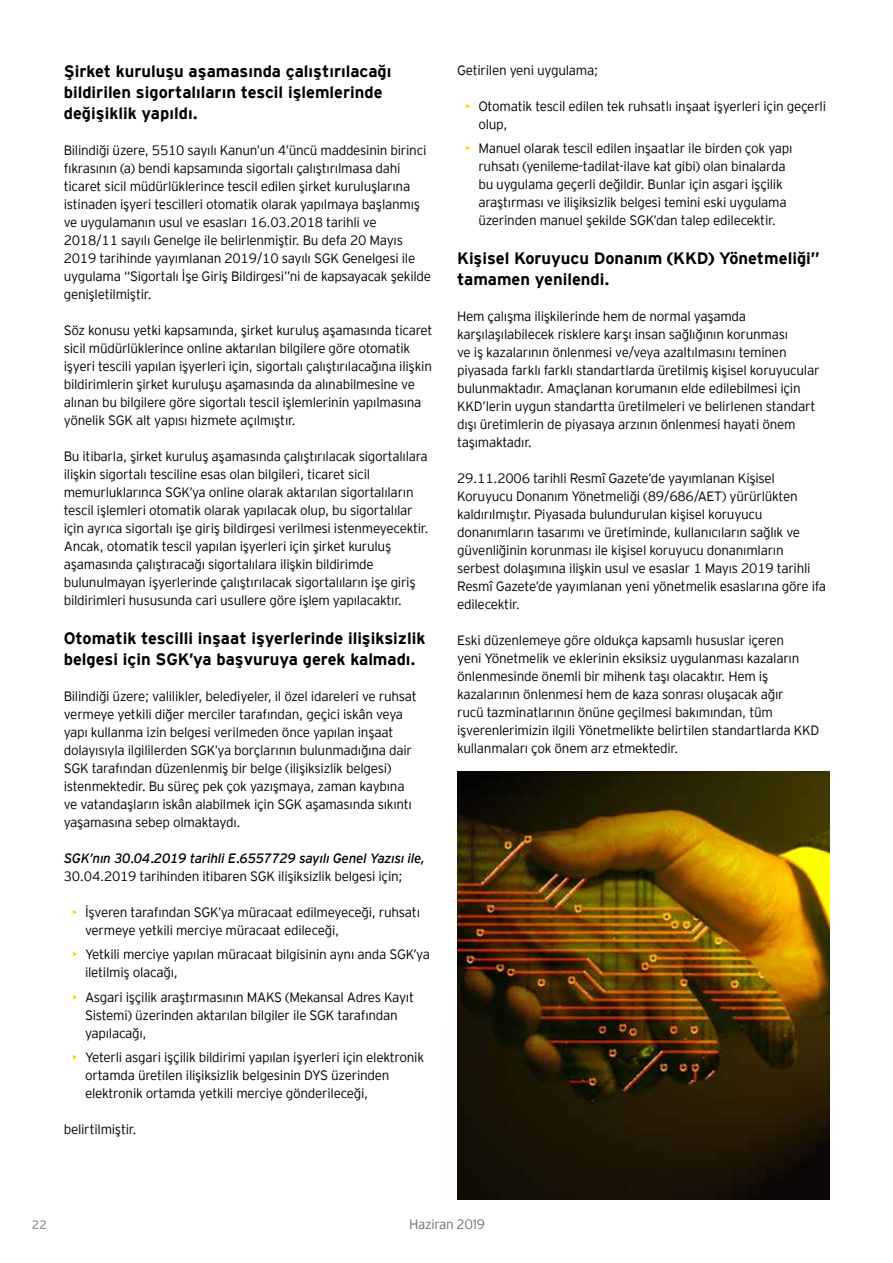
<style>
.page{position:relative;width:893px;height:1263px;background:#fff}
.page>*{position:absolute;margin:0;border:0;box-sizing:border-box;transform-origin:0 0}
.t1{font:700 16.5px/21px "EY Interstate";color:#000}
.t2{font:300 13.5px/18px "EY Interstate";letter-spacing:-.02em;color:#000}
.t3{font:italic 300 13.5px "EY Interstate";letter-spacing:-.02em;color:#000}
.t4{font:300 13.5px "EY Interstate";letter-spacing:-.02em;color:#6d6e71}
.t5{font:12.3px "EY Interstate";color:#939598}
.s1{color:#ffd400}
</style>
<div class="page">
<img style="left:457px;top:772px;width:372px;height:427px">
<p class="t1" style="left:64px;top:60px;width:329px">Şirket kuruluşu aşamasında çalıştırılacağı bildirilen sigortalıların tescil işlemlerinde değişiklik yapıldı.</p>
<p class="t2" style="left:64px;top:140px;width:369px">Bilindiği üzere, 5510 sayılı Kanun’un 4’üncü maddesinin birinci fıkrasının (a) bendi kapsamında sigortalı çalıştırılmasa dahi ticaret sicil müdürlüklerince tescil edilen şirket kuruluşlarına istinaden işyeri tescilleri otomatik olarak yapılmaya başlanmış ve uygulamanın usul ve esasları 16.03.2018 tarihli ve 2018/11 sayılı Genelge ile belirlenmiştir. Bu defa 20 Mayıs 2019 tarihinde yayımlanan 2019/10 sayılı SGK Genelgesi ile uygulama “Sigortalı İşe Giriş Bildirgesi”ni de kapsayacak şekilde genişletilmiştir.</p>
<p class="t2" style="left:64px;top:320px;width:370px">Söz konusu yetki kapsamında, şirket kuruluş aşamasında ticaret sicil müdürlüklerince online aktarılan bilgilere göre otomatik işyeri tescili yapılan işyerleri için, sigortalı çalıştırılacağına ilişkin bildirimlerin şirket kuruluşu aşamasında da alınabilmesine ve alınan bu bilgilere göre sigortalı tescil işlemlerinin yapılmasına yönelik SGK alt yapısı hizmete açılmıştır.</p>
<p class="t2" style="left:64px;top:446px;width:366px">Bu itibarla, şirket kuruluş aşamasında çalıştırılacak sigortalılara ilişkin sigortalı tesciline esas olan bilgileri, ticaret sicil memurluklarınca SGK’ya online olarak aktarılan sigortalıların tescil işlemleri otomatik olarak yapılacak olup, bu sigortalılar için ayrıca sigortalı işe giriş bildirgesi verilmesi istenmeyecektir.<br>Ancak, otomatik tescil yapılan işyerleri için şirket kuruluş aşamasında çalıştıracağı sigortalılara ilişkin bildirimde bulunulmayan işyerlerinde çalıştırılacak sigortalıların işe giriş bildirimleri hususunda cari usullere göre işlem yapılacaktır.</p>
<p class="t1" style="left:64px;top:627px;width:363px">Otomatik tescilli inşaat işyerlerinde ilişiksizlik belgesi için SGK’ya başvuruya gerek kalmadı.</p>
<p class="t2" style="left:64px;top:686px;width:354px">Bilindiği üzere; valilikler, belediyeler, il özel idareleri ve ruhsat vermeye yetkili diğer merciler tarafından, geçici iskân veya yapı kullanma izin belgesi verilmeden önce yapılan inşaat dolayısıyla ilgililerden SGK’ya borçlarının bulunmadığına dair SGK tarafından düzenlenmiş bir belge (ilişiksizlik belgesi) istenmektedir. Bu süreç pek çok yazışmaya, zaman kaybına ve vatandaşların iskân alabilmek için SGK aşamasında sıkıntı yaşamasına sebep olmaktaydı.</p>
<p class="t3" style="left:64px;top:849px;width:363px">SGK’nın 30.04.2019 tarihli E.6557729 sayılı Genel Yazısı ile,</p>
<p class="t2" style="left:64px;top:866px;width:340px">30.04.2019 tarihinden itibaren SGK ilişiksizlik belgesi için;</p>
<p class="t2" style="left:85px;top:902px;width:336px;text-indent:-13px"><span class="s1">•</span> İşveren tarafından SGK’ya müracaat edilmeyeceği, ruhsatı vermeye yetkili merciye müracaat edileceği,</p>
<p class="t2" style="left:85px;top:945px;width:346px;text-indent:-13px"><span class="s1">•</span> Yetkili merciye yapılan müracaat bilgisinin aynı anda SGK’ya iletilmiş olacağı,</p>
<p class="t2" style="left:85px;top:987px;width:331px;text-indent:-13px"><span class="s1">•</span> Asgari işçilik araştırmasının MAKS (Mekansal Adres Kayıt<br>Sistemi) üzerinden aktarılan bilgiler ile SGK tarafından yapılacağı,</p>
<p class="t2" style="left:85px;top:1048px;width:341px;text-indent:-13px"><span class="s1">•</span> Yeterli asgari işçilik bildirimi yapılan işyerleri için elektronik ortamda üretilen ilişiksizlik belgesinin DYS üzerinden elektronik ortamda yetkili merciye gönderileceği,</p>
<p class="t2" style="left:64px;top:1120px;width:74px">belirtilmiştir.</p>
<p class="t2" style="left:457px;top:60px;width:143px">Getirilen yeni uygulama;</p>
<p class="t2" style="left:478px;top:96px;width:349px;text-indent:-13px"><span class="s1">•</span> Otomatik tescil edilen tek ruhsatlı inşaat işyerleri için geçerli olup,</p>
<p class="t2" style="left:466px;top:138px;width:328px;text-align:center"><span class="s1">•</span> Manuel olarak tescil edilen inşaatlar ile birden çok yapı ruhsatı (yenileme-tadilat-ilave kat gibi) olan binalarda<br>bu uygulama geçerli değildir. Bunlar için asgari işçilik araştırması ve ilişiksizlik belgesi temini eski uygulama üzerinden manuel şekilde SGK’dan talep edilecektir.</p>
<p class="t1" style="left:457px;top:247px;width:364px">Kişisel Koruyucu Donanım (KKD) Yönetmeliği” tamamen yenilendi.</p>
<p class="t2" style="left:457px;top:306px;width:364px">Hem çalışma ilişkilerinde hem de normal yaşamda karşılaşılabilecek risklere karşı insan sağlığının korunması<br>ve iş kazalarının önlenmesi ve/veya azaltılmasını teminen piyasada farklı farklı standartlarda üretilmiş kişisel koruyucular bulunmaktadır. Amaçlanan korumanın elde edilebilmesi için KKD’lerin uygun standartta üretilmeleri ve belirlenen standart dışı üretimlerin de piyasaya arzının önlenmesi hayati önem taşımaktadır.</p>
<p class="t2" style="left:457px;top:468px;width:371px">29.11.2006 tarihli Resmî Gazete’de yayımlanan Kişisel Koruyucu Donanım Yönetmeliği (89/686/AET) yürürlükten kaldırılmıştır. Piyasada bulundurulan kişisel koruyucu donanımların tasarımı ve üretiminde, kullanıcıların sağlık ve güvenliğinin korunması ile kişisel koruyucu donanımların serbest dolaşımına ilişkin usul ve esaslar 1 Mayıs 2019 tarihli Resmî Gazete’de yayımlanan yeni yönetmelik esaslarına göre ifa edilecektir.</p>
<p class="t2" style="left:457px;top:630px;width:364px">Eski düzenlemeye göre oldukça kapsamlı hususlar içeren<br>yeni Yönetmelik ve eklerinin eksiksiz uygulanması kazaların önlenmesinde önemli bir mihenk taşı olacaktır. Hem iş kazalarının önlenmesi hem de kaza sonrası oluşacak ağır<br>rucü tazminatlarının önüne geçilmesi bakımından, tüm işverenlerimizin ilgili Yönetmelikte belirtilen standartlarda KKD kullanmaları çok önem arz etmektedir.</p>
<p class="t5" style="left:32px;top:1215px;width:17px">22</p>
<p class="t4" style="left:409px;top:1215px;width:77px">Haziran 2019</p>
</div>
